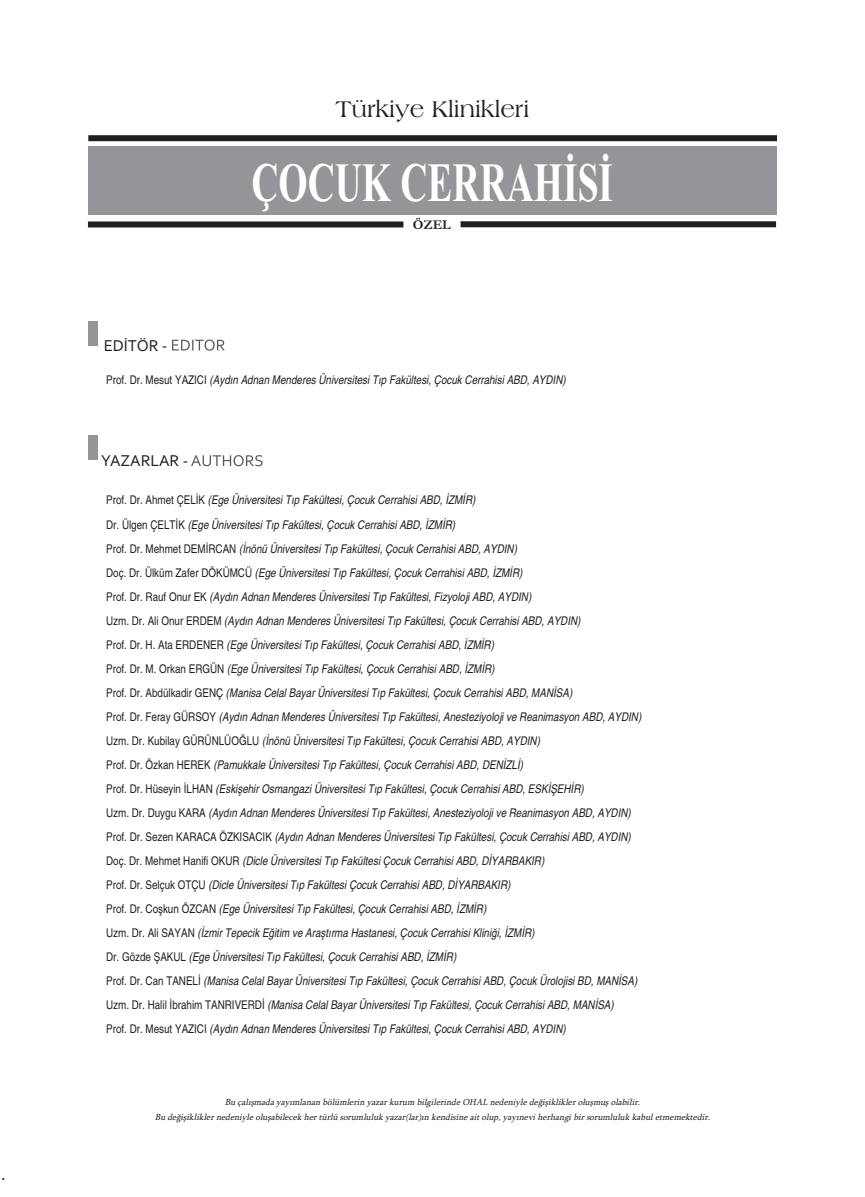
<style>
.page{position:relative;width:865px;height:1197px;background:#fff}
.page>*{position:absolute;margin:0;border:0;box-sizing:border-box;transform-origin:0 0}
.t1{font:700 55.35px "Times New Roman";color:#fff;scale:.68 1}
.t2{font:24px "Americana BT Roman";color:#231f20}
.t3{font:18px "Arial";color:#231f20}
.t4{font:16.5px "Corbel";color:#231f20}
.t5{font:700 13.5px "Garamond";color:#231f20}
.t6{font:italic condensed 12px/24px "Helvetica";color:#231f20}
.t7{font:italic 9px/15px "Sylfaen";color:#231f20;text-align:center}
.s1{font-style:normal}
</style>
<div class="page">
<div style="left:88px;top:147px;width:688px;height:68px;background:#939598"></div>
<div style="left:88px;top:135px;width:689px;height:6px;background:#231f20"></div>
<div style="left:88px;top:221px;width:315px;height:6px;background:#231f20"></div>
<div style="left:460px;top:221px;width:316px;height:6px;background:#231f20"></div>
<div style="left:88px;top:321px;width:9px;height:24px;background:#939598"></div>
<div style="left:88px;top:435px;width:9px;height:25px;background:#939598"></div>
<svg style="left:172px;top:339px;width:52px;height:12px"></svg>
<svg style="left:191px;top:455px;width:71px;height:11px"></svg>
<h3 class="t3" style="left:1px;top:1163px;width:7px">.</h3>
<h3 class="t4" style="left:104px;top:335px;width:65px">EDİTÖR -</h3>
<h2 class="t2" style="left:335px;top:94px;width:195px">Türkiye Klinikleri</h2>
<h1 class="t1" style="left:251px;top:149px;width:533px">ÇOCUK CERRAHİSİ</h1>
<p class="t5" style="left:413px;top:216px;width:39px">ÖZEL</p>
<p class="t6" style="left:106px;top:368px;width:461px"><span class="s1">Prof. Dr. Mesut YAZICI</span> (Aydın Adnan Menderes Üniversitesi Tıp Fakültesi, Çocuk Cerrahisi ABD, AYDIN)</p>
<h3 class="t4" style="left:101px;top:450px;width:88px">YAZARLAR -</h3>
<p class="t6" style="left:106px;top:488px;width:536px"><span class="s1">Prof. Dr. Ahmet ÇELİK</span> (Ege Üniversitesi Tıp Fakültesi, Çocuk Cerrahisi ABD, İZMİR)<br><span class="s1">Dr. Ülgen ÇELTİK</span> (Ege Üniversitesi Tıp Fakültesi, Çocuk Cerrahisi ABD, İZMİR)<br><span class="s1">Prof. Dr. Mehmet DEMİRCAN</span> (İnönü Üniversitesi Tıp Fakültesi, Çocuk Cerrahisi ABD, AYDIN)<br><span class="s1">Doç. Dr. Ülküm Zafer DÖKÜMCÜ</span> (Ege Üniversitesi Tıp Fakültesi, Çocuk Cerrahisi ABD, İZMİR)<br><span class="s1">Prof. Dr. Rauf Onur EK</span> (Aydın Adnan Menderes Üniversitesi Tıp Fakültesi, Fizyoloji ABD, AYDIN)<br><span class="s1">Uzm. Dr. Ali Onur ERDEM</span> (Aydın Adnan Menderes Üniversitesi Tıp Fakültesi, Çocuk Cerrahisi ABD, AYDIN)<br><span class="s1">Prof. Dr. H. Ata ERDENER</span> (Ege Üniversitesi Tıp Fakültesi, Çocuk Cerrahisi ABD, İZMİR)<br><span class="s1">Prof. Dr. M. Orkan ERGÜN</span> (Ege Üniversitesi Tıp Fakültesi, Çocuk Cerrahisi ABD, İZMİR)<br><span class="s1">Prof. Dr. Abdülkadir GENÇ</span> (Manisa Celal Bayar Üniversitesi Tıp Fakültesi, Çocuk Cerrahisi ABD, MANİSA)<br><span class="s1">Prof. Dr. Feray GÜRSOY</span> (Aydın Adnan Menderes Üniversitesi Tıp Fakültesi, Anesteziyoloji ve Reanimasyon ABD, AYDIN)<br><span class="s1">Uzm. Dr. Kubilay GÜRÜNLÜOĞLU</span> (İnönü Üniversitesi Tıp Fakültesi, Çocuk Cerrahisi ABD, AYDIN)<br><span class="s1">Prof. Dr. Özkan HEREK</span> (Pamukkale Üniversitesi Tıp Fakültesi, Çocuk Cerrahisi ABD, DENİZLİ)<br><span class="s1">Prof. Dr. Hüseyin İLHAN</span> (Eskişehir Osmangazi Üniversitesi Tıp Fakültesi, Çocuk Cerrahisi ABD, ESKİŞEHİR)<br><span class="s1">Uzm. Dr. Duygu KARA</span> (Aydın Adnan Menderes Üniversitesi Tıp Fakültesi, Anesteziyoloji ve Reanimasyon ABD, AYDIN)<br><span class="s1">Prof. Dr. Sezen KARACA ÖZKISACIK</span> (Aydın Adnan Menderes Üniversitesi Tıp Fakültesi, Çocuk Cerrahisi ABD, AYDIN)<br><span class="s1">Doç. Dr. Mehmet Hanifi OKUR</span> (Dicle Üniversitesi Tıp Fakültesi Çocuk Cerrahisi ABD, DİYARBAKIR)<br><span class="s1">Prof. Dr. Selçuk OTÇU</span> (Dicle Üniversitesi Tıp Fakültesi Çocuk Cerrahisi ABD, DİYARBAKIR)<br><span class="s1">Prof. Dr. Coşkun ÖZCAN</span> (Ege Üniversitesi Tıp Fakültesi, Çocuk Cerrahisi ABD, İZMİR)<br><span class="s1">Uzm. Dr. Ali SAYAN</span> (İzmir Tepecik Eğitim ve Araştırma Hastanesi, Çocuk Cerrahisi Kliniği, İZMİR)<br><span class="s1">Dr. Gözde ŞAKUL</span> (Ege Üniversitesi Tıp Fakültesi, Çocuk Cerrahisi ABD, İZMİR)<br><span class="s1">Prof. Dr. Can TANELİ</span> (Manisa Celal Bayar Üniversitesi Tıp Fakültesi, Çocuk Cerrahisi ABD, Çocuk Ürolojisi BD, MANİSA)<br><span class="s1">Uzm. Dr. Halil İbrahim TANRIVERDİ</span> (Manisa Celal Bayar Üniversitesi Tıp Fakültesi, Çocuk Cerrahisi ABD, MANİSA)<br><span class="s1">Prof. Dr. Mesut YAZICI</span> (Aydın Adnan Menderes Üniversitesi Tıp Fakültesi, Çocuk Cerrahisi ABD, AYDIN)</p>
<p class="t7" style="left:155px;top:1094px;width:559px">Bu çalışmada yayımlanan bölümlerin yazar kurum bilgilerinde OHAL nedeniyle değişiklikler oluşmuş olabilir.<br>Bu değişiklikler nedeniyle oluşabilecek her türlü sorumluluk yazar(lar)ın kendisine ait olup, yayınevi herhangi bir sorumluluk kabul etmemektedir.</p>
</div>
